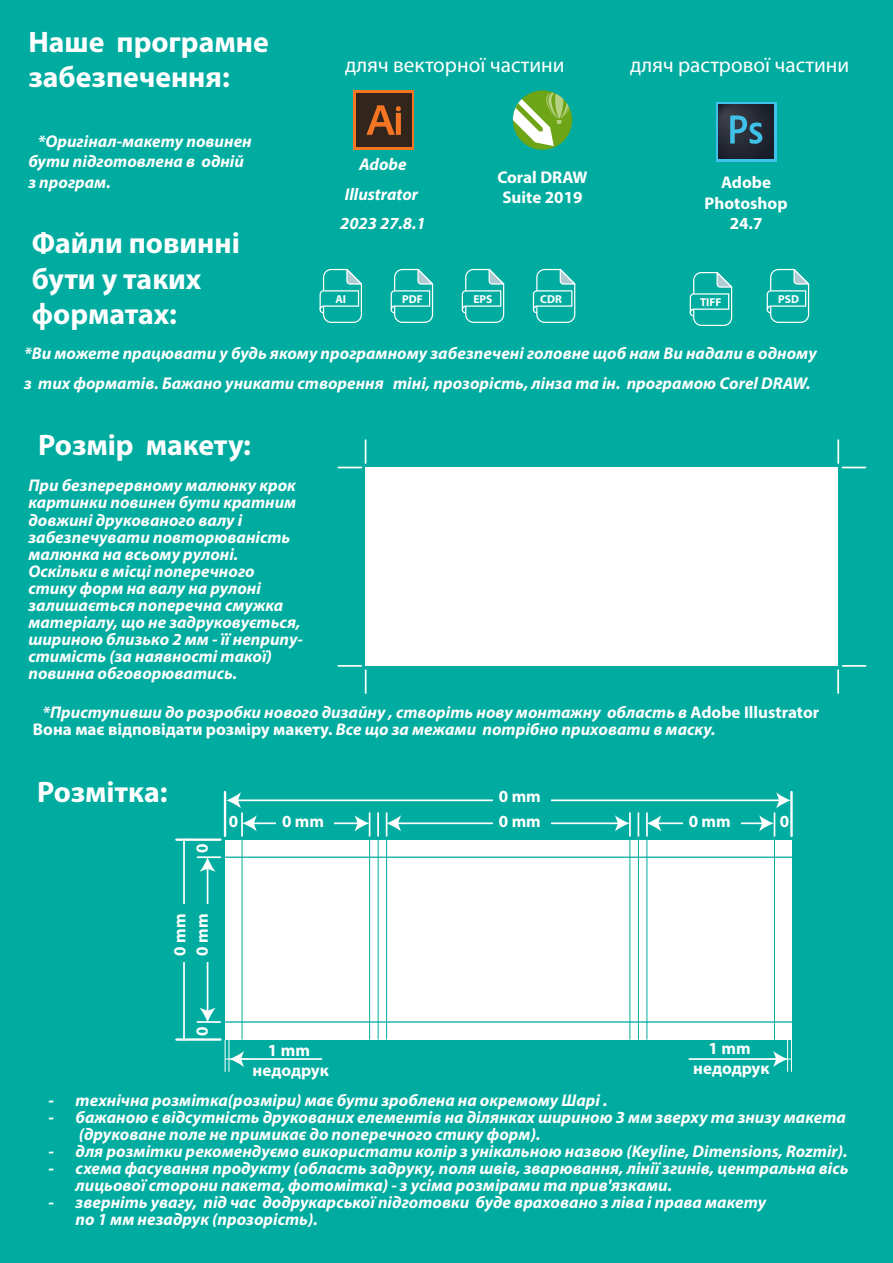
<style>
.page{position:relative;width:893px;height:1263px;background:#00aca0}
.page>*{position:absolute;margin:0;border:0;box-sizing:border-box;transform-origin:0 0}
.t1{font:700 29.7px/35.7px "Myriad Pro";color:#fff}
.t2{font:21.3px "Myriad Pro";color:#fff}
.t3{font:italic 700 16.95px/17px "Myriad Pro";color:#fff}
.t4{font:700 16.95px/20.4px "Myriad Pro";color:#fff;text-align:center}
.t5{font:700 11.55px "Myriad Pro";color:#fff}
.s1{font-style:normal}
</style>
<div class="page">
<div style="left:353px;top:90px;width:61px;height:60px;background:#f57523"></div>
<div style="left:356px;top:93px;width:56px;height:54px;background:#31251c"></div>
<svg style="left:367px;top:105px;width:34px;height:30px"></svg>
<div style="left:513px;top:90px;width:59px;height:60px;background:#6ea516;border-radius:50%"></div>
<svg style="left:513px;top:90px;width:59px;height:56px"></svg>
<svg style="left:716px;top:102px;width:60px;height:59px"></svg>
<svg style="left:718px;top:105px;width:56px;height:54px"></svg>
<svg style="left:730px;top:115px;width:32px;height:29px"></svg>
<svg style="left:319px;top:269px;width:43px;height:54px"></svg>
<svg style="left:391px;top:269px;width:42px;height:54px"></svg>
<svg style="left:462px;top:269px;width:42px;height:54px"></svg>
<svg style="left:533px;top:269px;width:42px;height:54px"></svg>
<svg style="left:690px;top:272px;width:42px;height:54px"></svg>
<svg style="left:767px;top:269px;width:42px;height:54px"></svg>
<div style="left:366px;top:467px;width:472px;height:199px;background:#fff"></div>
<svg style="left:338px;top:440px;width:28px;height:28px"></svg>
<hr style="left:338px;top:665px;width:23px;height:2px;background:#fff">
<hr style="left:365px;top:670px;width:2px;height:23px;background:#fff">
<hr style="left:837px;top:440px;width:2px;height:23px;background:#fff">
<svg style="left:842px;top:467px;width:23px;height:1px"></svg>
<hr style="left:843px;top:665px;width:23px;height:2px;background:#fff">
<hr style="left:837px;top:670px;width:2px;height:23px;background:#fff">
<div style="left:225px;top:840px;width:566px;height:199px;background:#fff"></div>
<hr style="left:225px;top:856px;width:568px;height:2px;background:#00aca0">
<hr style="left:225px;top:1021px;width:568px;height:2px;background:#00aca0">
<hr style="left:242px;top:840px;width:1px;height:199px;background:#00aca0">
<hr style="left:369px;top:840px;width:1px;height:199px;background:#00aca0">
<hr style="left:378px;top:840px;width:1px;height:199px;background:#00aca0">
<hr style="left:386px;top:840px;width:1px;height:199px;background:#00aca0">
<hr style="left:629px;top:840px;width:1px;height:199px;background:#00aca0">
<hr style="left:638px;top:840px;width:1px;height:199px;background:#00aca0">
<hr style="left:646px;top:840px;width:1px;height:199px;background:#00aca0">
<hr style="left:774px;top:840px;width:1px;height:199px;background:#00aca0">
<hr style="left:241px;top:813px;width:2px;height:23px;background:#fff">
<hr style="left:207px;top:867px;width:1px;height:145px;background:#fff">
<svg style="left:199px;top:858px;width:17px;height:14px"></svg>
<svg style="left:199px;top:1008px;width:17px;height:13px"></svg>
<hr style="left:183px;top:839px;width:2px;height:201px;background:#fff">
<hr style="left:224px;top:792px;width:2px;height:44px;background:#fff">
<hr style="left:176px;top:838px;width:44px;height:3px;background:#fff">
<hr style="left:176px;top:1038px;width:44px;height:3px;background:#fff">
<hr style="left:377px;top:813px;width:2px;height:23px;background:#fff">
<hr style="left:629px;top:813px;width:2px;height:23px;background:#fff">
<svg style="left:638px;top:813px;width:1px;height:23px"></svg>
<hr style="left:646px;top:813px;width:2px;height:23px;background:#fff">
<hr style="left:197px;top:856px;width:23px;height:2px;background:#fff">
<hr style="left:252px;top:822px;width:107px;height:2px;background:#fff">
<svg style="left:242px;top:815px;width:15px;height:16px"></svg>
<svg style="left:355px;top:813px;width:15px;height:23px"></svg>
<hr style="left:397px;top:822px;width:222px;height:2px;background:#fff">
<svg style="left:386px;top:813px;width:15px;height:23px"></svg>
<svg style="left:615px;top:815px;width:14px;height:16px"></svg>
<hr style="left:237px;top:799px;width:543px;height:2px;background:#fff">
<svg style="left:226px;top:792px;width:15px;height:16px"></svg>
<hr style="left:657px;top:822px;width:106px;height:2px;background:#fff">
<svg style="left:647px;top:815px;width:14px;height:16px"></svg>
<hr style="left:197px;top:1021px;width:23px;height:2px;background:#fff">
<svg style="left:759px;top:792px;width:31px;height:44px"></svg>
<hr style="left:790px;top:792px;width:3px;height:44px;background:#fff">
<div style="left:276px;top:811px;width:57px;height:20px;background:#00aca0"></div>
<div style="left:192px;top:904px;width:20px;height:58px;background:#00aca0"></div>
<div style="left:170px;top:904px;width:20px;height:58px;background:#00aca0"></div>
<div style="left:493px;top:811px;width:57px;height:20px;background:#00aca0"></div>
<div style="left:493px;top:786px;width:57px;height:21px;background:#00aca0"></div>
<div style="left:683px;top:811px;width:57px;height:20px;background:#00aca0"></div>
<hr style="left:225px;top:1040px;width:1px;height:31px;background:#fff">
<hr style="left:229px;top:1040px;width:1px;height:31px;background:#fff">
<hr style="left:787px;top:1040px;width:1px;height:31px;background:#fff">
<hr style="left:791px;top:1040px;width:1px;height:31px;background:#fff">
<hr style="left:240px;top:1058px;width:82px;height:2px;background:#fff">
<svg style="left:226px;top:1051px;width:23px;height:16px"></svg>
<hr style="left:689px;top:1058px;width:88px;height:2px;background:#fff">
<svg style="left:768px;top:1051px;width:23px;height:16px"></svg>
<h1 class="t1" style="left:28px;top:23px;width:242px">Наше програмне забезпечення:</h1>
<p class="t3" style="left:28px;top:130px;width:225px;line-height:20.4px;text-indent:9px">*Оригінал-макету повинен бути підготовлена в одній з програм.</p>
<p class="t2" style="left:345px;top:52px;width:221px">дляч векторної частини</p>
<p class="t3" style="left:340px;top:149px;width:87px;line-height:29.7px;text-align:center">Adobe<br>Illustrator<br>2023 27.8.1</p>
<p class="t4" style="left:497px;top:166px;width:92px">Coral DRAW<br>Suite 2019</p>
<p class="t2" style="left:630px;top:52px;width:221px">дляч растрової частини</p>
<p class="t4" style="left:705px;top:172px;width:84px">Adobe<br>Photoshop<br>24.7</p>
<h1 class="t1" style="left:32px;top:224px;width:210px">Файли повинні бути у таких форматах:</h1>
<p class="t3" style="left:24px;top:338px;width:794px;line-height:29.7px">*Ви можете працювати у будь якому програмному забезпечені головне щоб нам Ви надали в одному з тих форматів. Бажано уникати створення тіні, прозорість, лінза та ін. програмою Corel DRAW.</p>
<p class="t5" style="left:335px;top:291px;width:12px">AI</p>
<p class="t5" style="left:402px;top:291px;width:22px">PDF</p>
<p class="t5" style="left:473px;top:291px;width:20px">EPS</p>
<p class="t5" style="left:540px;top:291px;width:23px">CDR</p>
<p class="t5" style="left:700px;top:294px;width:23px">TIFF</p>
<p class="t5" style="left:778px;top:291px;width:22px">PSD</p>
<h1 class="t1" style="left:38px;top:426px;width:214px">Розмір макету:</h1>
<p class="t3" style="left:28px;top:477px;width:276px">При безперервному малюнку крок картинки повинен бути кратним довжині друкованого валу і забезпечувати повторюваність малюнка на всьому рулоні.<br>Оскільки в місці поперечного стику форм на валу на рулоні залишається поперечна смужка матеріалу, що не задруковується, шириною близько 2 мм - її неприпу&shy;стимість (за наявності такої) повинна обговорюватись.</p>
<p class="t3" style="left:33px;top:703px;width:788px;text-indent:9px">*Приступивши до розробки нового дизайну , створіть нову монтажну область в <span class="s1">Adobe Illustrator<br>Вона має відповідати розміру макету.</span> Все що за межами потрібно приховати в маску.</p>
<h1 class="t1" style="left:37px;top:773px;width:132px">Розмітка:</h1>
<p class="t4" style="left:191px;top:853px;width:11px;rotate:-90deg">0</p>
<p class="t4" style="left:229px;top:810px;width:11px">0</p>
<p class="t4" style="left:282px;top:810px;width:44px">0 mm</p>
<p class="t4" style="left:168px;top:956px;width:44px;line-height:22.2px;text-align:left;rotate:-90deg">0 mm<br>0 mm</p>
<p class="t4" style="left:499px;top:786px;width:44px">0 mm</p>
<p class="t4" style="left:499px;top:810px;width:44px">0 mm</p>
<p class="t4" style="left:689px;top:810px;width:44px">0 mm</p>
<p class="t4" style="left:780px;top:810px;width:11px">0</p>
<p class="t4" style="left:191px;top:1036px;width:11px;rotate:-90deg">0</p>
<p class="t4" style="left:253px;top:1039px;width:78px">1 mm недодрук</p>
<p class="t4" style="left:693px;top:1037px;width:78px">1 mm недодрук</p>
<p class="t3" style="left:49px;top:1091px;width:560px">- технічна розмітка(розміри) має бути зроблена на окремому Шарі .</p>
<p class="t3" style="left:79px;top:1108px;width:769px;text-indent:-30px">- бажаною є відсутність друкованих елементів на ділянках шириною 3 мм зверху та знизу макета (друковане поле не примикає до поперечного стику форм).</p>
<p class="t3" style="left:49px;top:1142px;width:800px">- для розмітки рекомендуємо використати колір з унікальною назвою (Keyline, Dimensions, Rozmir).</p>
<p class="t3" style="left:76px;top:1159px;width:774px;text-indent:-27px">- схема фасування продукту (область задруку, поля швів, зварювання, лінії згинів, центральна вісь лицьової сторони пакета, фотомітка) - з усіма розмірами та прив'язками.</p>
<p class="t3" style="left:76px;top:1193px;width:692px;text-indent:-27px">- зверніть увагу, під час додрукарської підготовки буде враховано з ліва і права макету по 1 мм незадрук (прозорість).</p>
</div>
